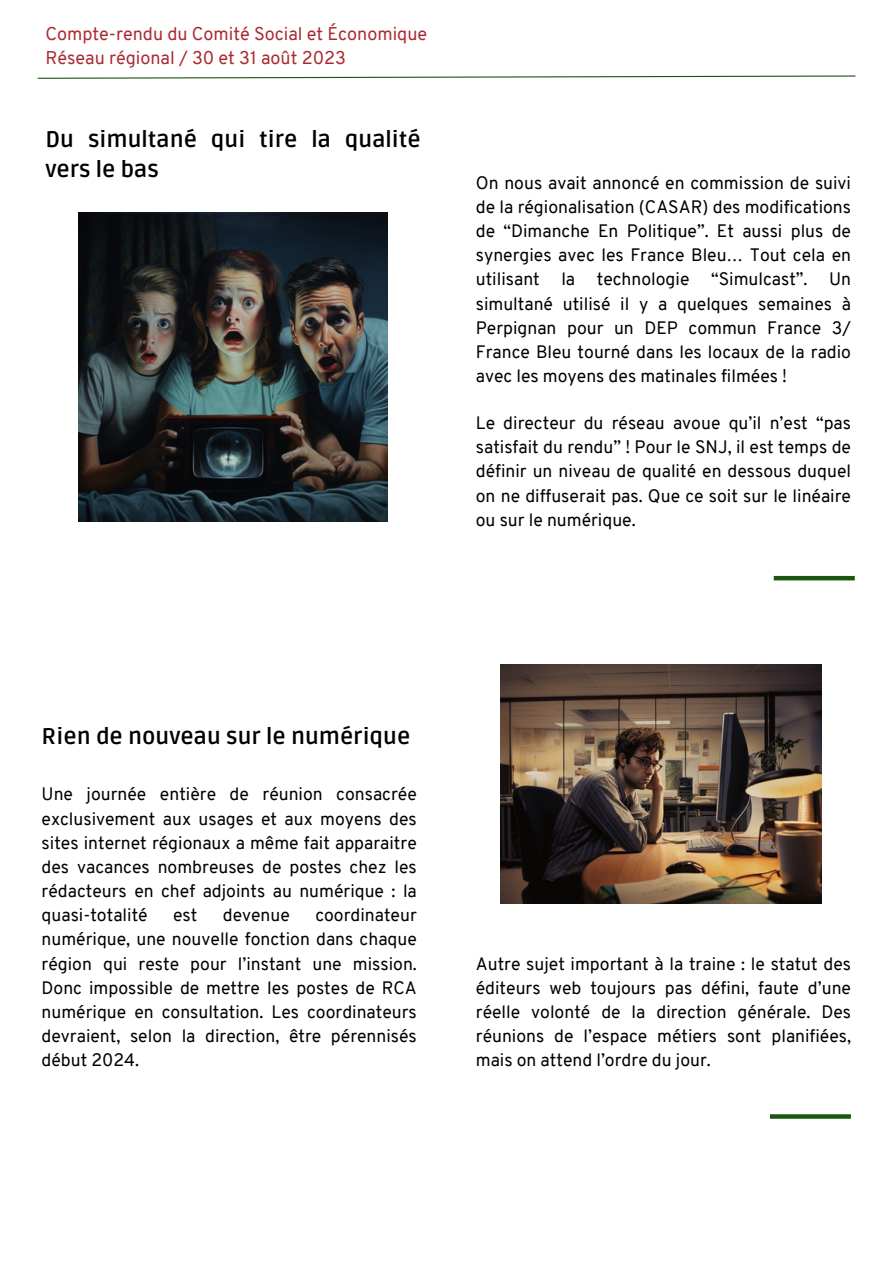
<style>
.page{position:relative;width:893px;height:1264px;background:#fff}
.page>*{position:absolute;margin:0;border:0;box-sizing:border-box;transform-origin:0 0}
.t1{font:700 22.5px/30.3px "Ruda";color:#000}
.t2{font:18px "Overpass";color:#ab2b32}
.t3{font:17.55px/24.2px "Overpass";color:#000;text-align:justify}
</style>
<div class="page">
<svg style="left:37px;top:75px;width:819px;height:4px"></svg>
<img style="left:79px;top:213px;width:308px;height:308px">
<img style="left:501px;top:664px;width:320px;height:239px">
<svg style="left:769px;top:1114px;width:81px;height:4px"></svg>
<hr style="left:773px;top:576px;width:81px;height:4px;background:#1a560f">
<p class="t2" style="left:45px;top:26px;width:383px">Compte-rendu du Comité Social et Économique</p>
<p class="t2" style="left:45px;top:51px;width:302px">Réseau régional / 30 et 31 août 2023</p>
<p class="t1" style="left:45px;top:125px;width:377px">Du simultané qui tire la qualité vers le bas</p>
<p class="t3" style="left:476px;top:172px;width:377px">On nous avait annoncé en commission de suivi de la régionalisation (CASAR) des modifications de “Dimanche En Politique”. Et aussi plus de synergies avec les France Bleu… Tout cela en utilisant la technologie “Simulcast”. Un simultané utilisé il y a quelques semaines à Perpignan pour un DEP commun France 3/ France Bleu tourné dans les locaux de la radio avec les moyens des matinales filmées !</p>
<p class="t3" style="left:476px;top:412px;width:377px">Le directeur du réseau avoue qu’il n’est “pas satisfait du rendu” ! Pour le SNJ, il est temps de définir un niveau de qualité en dessous duquel on ne diffuserait pas. Que ce soit sur le linéaire ou sur le numérique.</p>
<p class="t1" style="left:42px;top:721px;width:370px">Rien de nouveau sur le numérique</p>
<p class="t3" style="left:42px;top:784px;width:377px">Une journée entière de réunion consacrée exclusivement aux usages et aux moyens des sites internet régionaux a même fait apparaitre des vacances nombreuses de postes chez les rédacteurs en chef adjoints au numérique : la quasi-totalité</p>
<p class="t3" style="left:42px;top:904px;width:377px;text-indent:274px">coordinateur numérique, une nouvelle fonction dans chaque région qui reste pour l’instant une mission.<br>Donc impossible de mettre les postes de RCA numérique en consultation. Les coordinateurs devraient, selon la direction, être pérennisés début 2024.</p>
<p class="t3" style="left:173px;top:904px;width:26px">est</p>
<p class="t3" style="left:223px;top:904px;width:69px">devenue</p>
<p class="t3" style="left:476px;top:953px;width:377px">Autre sujet important à la traine : le statut des éditeurs web toujours pas défini, faute d’une réelle volonté de la direction générale. Des réunions de l’espace métiers sont planifiées, mais on attend l’ordre du jour.</p>
</div>
